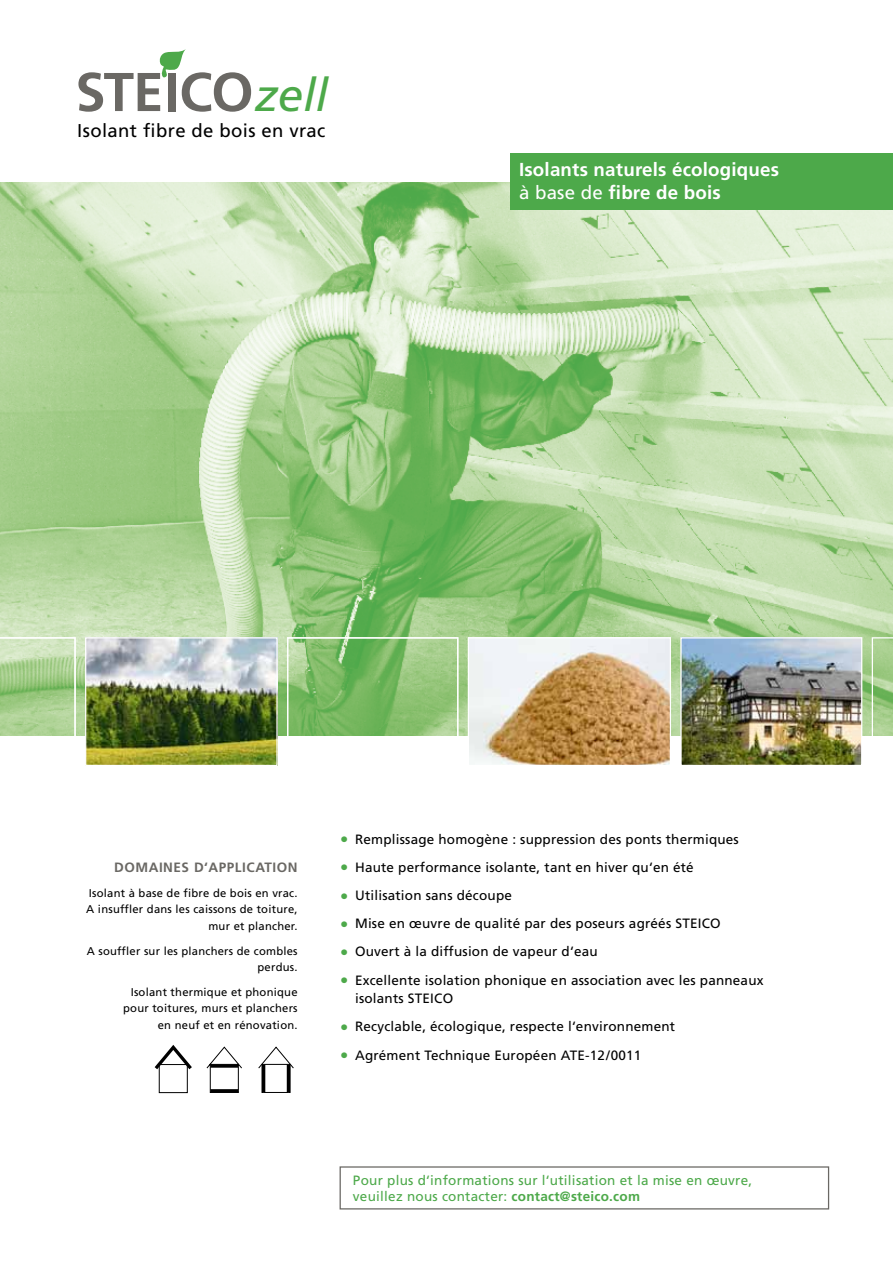
<style>
.page{position:relative;width:893px;height:1263px;background:#fff}
.page>*{position:absolute;margin:0;border:0;box-sizing:border-box;transform-origin:0 0}
.t1{font:italic 46.2px "Frutiger";color:#4da94a}
.t2{font:700 18.75px/22.5px "Frutiger";letter-spacing:.01em;color:#fff}
.t3{font:18.6px "Frutiger";letter-spacing:.02em;color:#000}
.t4{font:13.5px/18.8px "Frutiger";letter-spacing:.015em;color:#000}
.t5{font:13.5px/16.2px "Frutiger";letter-spacing:.02em;color:#4da94a}
.t6{font:700 13.5px "Frutiger";letter-spacing:.04em;color:#6a6864}
.t7{font:11.25px/16.5px "Frutiger";letter-spacing:.02em;color:#000;text-align:right}
.s1{font-weight:400}
.s2{font-size:16.5px;color:#4da94a}
.s3{font-weight:700}
</style>
<div class="page">
<svg style="left:78px;top:49px;width:173px;height:63px"></svg>
<img style="left:0;top:183px;width:893px;height:553px">
<img style="left:87px;top:639px;width:189px;height:125px">
<div style="left:85px;top:637px;width:193px;height:129px;border:1px solid #fff"></div>
<img style="left:470px;top:639px;width:199px;height:125px">
<div style="left:468px;top:637px;width:203px;height:129px;border:1px solid #fff"></div>
<img style="left:682px;top:639px;width:178px;height:125px">
<div style="left:680px;top:637px;width:182px;height:129px;border:1px solid #fff"></div>
<svg style="left:872px;top:637px;width:21px;height:99px;background:#a5ce8e"></svg>
<div style="left:510px;top:153px;width:383px;height:57px;background:#4da94a"></div>
<div style="left:287px;top:637px;width:171px;height:129px;border:1px solid #fff"></div>
<svg style="left:0;top:637px;width:76px;height:99px;background:#b0d39a"></svg>
<div style="left:340px;top:1166px;width:489px;height:43px;border:1px solid #6a6864"></div>
<div style="left:262px;top:1064px;width:28px;height:29px;border:1px solid #000"></div>
<svg style="left:258px;top:1046px;width:36px;height:23px"></svg>
<hr style="left:262px;top:1064px;width:3px;height:28px;background:#000">
<hr style="left:287px;top:1064px;width:3px;height:28px;background:#000">
<div style="left:159px;top:1064px;width:29px;height:29px;border:1px solid #000"></div>
<svg style="left:154px;top:1045px;width:38px;height:28px"></svg>
<svg style="left:206px;top:1046px;width:36px;height:47px"></svg>
<svg style="left:210px;top:1064px;width:28px;height:4px"></svg>
<hr style="left:210px;top:1089px;width:28px;height:3px;background:#000">
<h1 class="t1" style="left:255px;top:68px;width:75px">zell</h1>
<h3 class="t3" style="left:77px;top:119px;width:250px">Isolant fibre de bois en vrac</h3>
<h2 class="t2" style="left:519px;top:158px;width:262px">Isolants naturels écologiques <span class="s1">à base de</span> fibre de bois</h2>
<p class="t6" style="left:114px;top:859px;width:185px">domaines d‘application</p>
<p class="t7" style="left:86px;top:885px;width:213px">Isolant à base de fibre de bois en vrac.<br>A insuffler dans les caissons de toiture, mur et plancher.</p>
<p class="t7" style="left:87px;top:942px;width:212px">A souffler sur les planchers de combles perdus.</p>
<p class="t7" style="left:123px;top:984px;width:176px">Isolant thermique et phonique pour toitures, murs et planchers en neuf et en rénovation.</p>
<p class="t4" style="left:340px;top:830px;width:400px"><span class="s2">•</span> Remplissage homogène : suppression des ponts thermiques</p>
<p class="t4" style="left:340px;top:858px;width:355px"><span class="s2">•</span> Haute performance isolante, tant en hiver qu‘en été</p>
<p class="t4" style="left:340px;top:886px;width:173px"><span class="s2">•</span> Utilisation sans découpe</p>
<p class="t4" style="left:340px;top:914px;width:382px"><span class="s2">•</span> Mise en œuvre de qualité par des poseurs agréés STEICO</p>
<p class="t4" style="left:340px;top:942px;width:259px"><span class="s2">•</span> Ouvert à la diffusion de vapeur d‘eau</p>
<p class="t4" style="left:355px;top:970px;width:410px;text-indent:-15px"><span class="s2">•</span> Excellente isolation phonique en association avec les panneaux isolants STEICO</p>
<p class="t4" style="left:340px;top:1017px;width:336px"><span class="s2">•</span> Recyclable, écologique, respecte l‘environnement</p>
<p class="t4" style="left:340px;top:1045px;width:303px"><span class="s2">•</span> Agrément Technique Européen ATE-12/0011</p>
<p class="t5" style="left:353px;top:1172px;width:401px">Pour plus d‘informations sur l‘utilisation et la mise en œuvre, veuillez nous contacter: <span class="s3">contact@steico.com</span></p>
</div>
